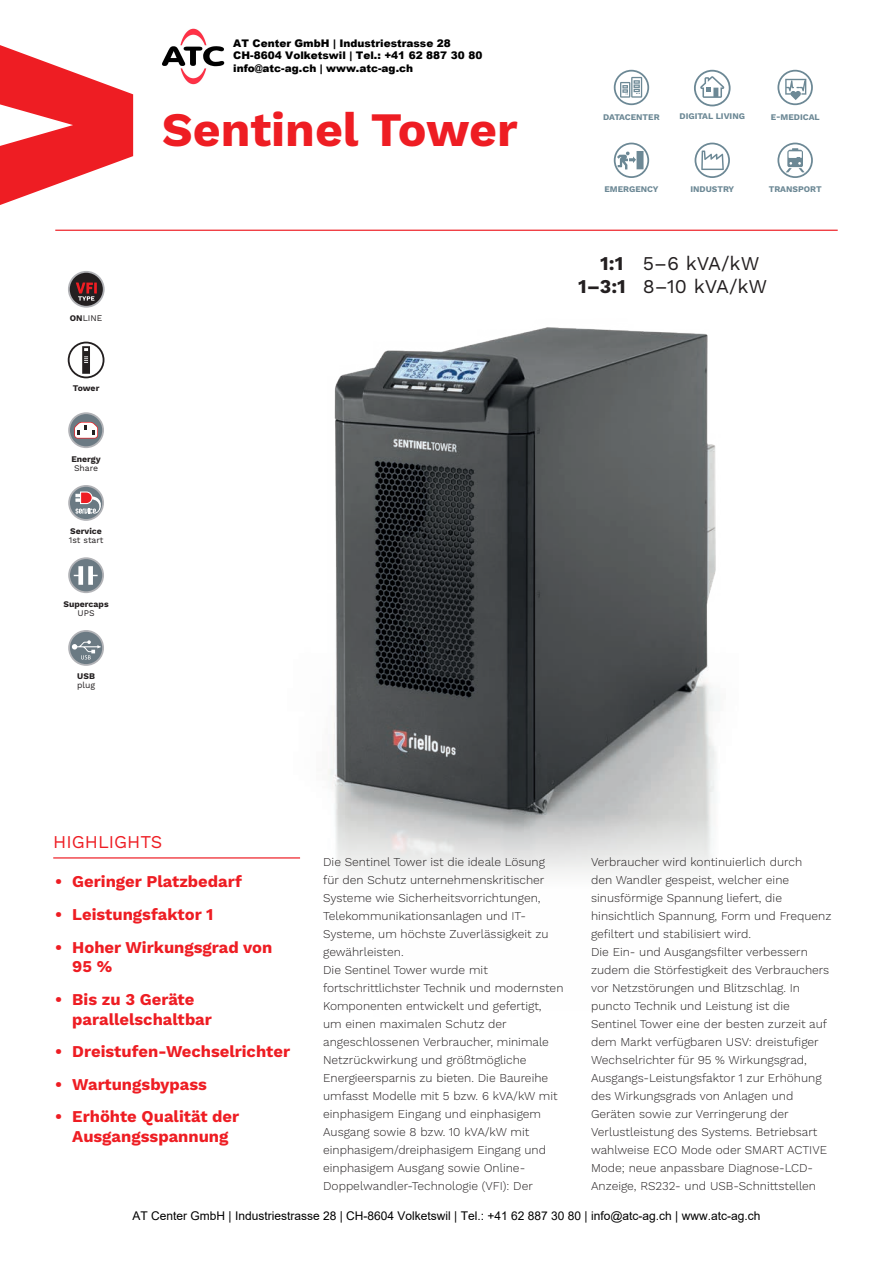
<style>
.page{position:relative;width:893px;height:1263px;background:#fff}
.page>*{position:absolute;margin:0;border:0;box-sizing:border-box;transform-origin:0 0}
.t1{font:700 48px "Work Sans";color:#ee1d23}
.t2{font:19.5px "Work Sans";letter-spacing:-.005em;color:#231f20}
.t3{font:18px "Work Sans";color:#ee1d23}
.t4{font:700 16.5px/19.8px "Work Sans";color:#ee1d23}
.t5{font:300 12px/18px "Work Sans";color:#231f20}
.t6{font:12px "Arial";color:#000}
.t7{font:900 10.5px/12.6px "Arial";color:#000}
.t8{font:700 8.7px "Work Sans";color:#6c8895}
.t9{font:8.7px/8.7px "Work Sans";color:#231f20}
.t10{font:700 8.7px/8.7px "Work Sans";color:#231f20}
.s1{font-weight:700}
.s2{font-weight:400}
</style>
<div class="page">
<svg style="left:0;top:45px;width:133px;height:160px"></svg>
<hr style="left:55px;top:230px;width:783px;height:1px;background:#ee1d23">
<hr style="left:53px;top:857px;width:247px;height:1px;background:#ee1d23">
<img style="left:224px;top:327px;width:492px;height:549px">
<svg style="left:614px;top:70px;width:35px;height:35px"></svg>
<div style="left:616px;top:72px;width:31px;height:31px;background:#fff;border-radius:50%"></div>
<svg style="left:620px;top:77px;width:22px;height:21px"></svg>
<svg style="left:694px;top:70px;width:37px;height:36px"></svg>
<div style="left:696px;top:72px;width:33px;height:33px;background:#fff;border-radius:50%"></div>
<svg style="left:700px;top:76px;width:24px;height:22px"></svg>
<svg style="left:777px;top:70px;width:36px;height:35px"></svg>
<svg style="left:779px;top:72px;width:32px;height:31px"></svg>
<svg style="left:785px;top:79px;width:21px;height:21px"></svg>
<svg style="left:614px;top:143px;width:35px;height:35px"></svg>
<svg style="left:615px;top:144px;width:32px;height:32px"></svg>
<svg style="left:617px;top:151px;width:26px;height:18px"></svg>
<svg style="left:695px;top:143px;width:35px;height:35px"></svg>
<div style="left:696px;top:144px;width:32px;height:32px;background:#fff;border-radius:50%"></div>
<svg style="left:701px;top:151px;width:23px;height:19px"></svg>
<svg style="left:777px;top:143px;width:36px;height:35px"></svg>
<div style="left:779px;top:144px;width:32px;height:32px;background:#fff;border-radius:50%"></div>
<svg style="left:786px;top:148px;width:19px;height:24px"></svg>
<svg style="left:68px;top:271px;width:37px;height:37px"></svg>
<div style="left:70px;top:273px;width:33px;height:33px;background:#231f20;border-radius:50%"></div>
<svg style="left:76px;top:282px;width:21px;height:19px"></svg>
<svg style="left:68px;top:342px;width:36px;height:36px"></svg>
<svg style="left:68px;top:412px;width:36px;height:36px"></svg>
<div style="left:70px;top:414px;width:32px;height:32px;background:#6b7a83;border-radius:50%"></div>
<svg style="left:74px;top:422px;width:24px;height:16px"></svg>
<svg style="left:68px;top:485px;width:36px;height:36px"></svg>
<div style="left:70px;top:487px;width:32px;height:32px;background:#6b7a83;border-radius:50%"></div>
<svg style="left:75px;top:491px;width:29px;height:23px"></svg>
<svg style="left:68px;top:557px;width:36px;height:36px"></svg>
<div style="left:70px;top:559px;width:32px;height:32px;background:#6b7a83;border-radius:50%"></div>
<svg style="left:74px;top:566px;width:24px;height:19px"></svg>
<svg style="left:68px;top:630px;width:36px;height:36px"></svg>
<div style="left:70px;top:632px;width:32px;height:32px;background:#6b7a83;border-radius:50%"></div>
<svg style="left:72px;top:640px;width:29px;height:19px"></svg>
<img style="left:162px;top:29px;width:62px;height:55px">
<p class="t7" style="left:233px;top:36px;width:251px">AT Center GmbH | Industriestrasse 28<br>CH-8604 Volketswil | Tel.: +41 62 887 30 80 info@atc-ag.ch | www.atc-ag.ch</p>
<p class="t1" style="left:162px;top:102px;width:357px">Sentinel Tower</p>
<p class="t8" style="left:603px;top:112px;width:58px">DATACENTER</p>
<p class="t8" style="left:679px;top:111px;width:67px">DIGITAL LIVING</p>
<p class="t8" style="left:771px;top:112px;width:50px">E-MEDICAL</p>
<p class="t8" style="left:604px;top:184px;width:56px">EMERGENCY</p>
<p class="t8" style="left:690px;top:184px;width:45px">INDUSTRY</p>
<p class="t8" style="left:769px;top:184px;width:55px">TRANSPORT</p>
<p class="t9" style="left:70px;top:314px;width:34px"><span class="s1">ON</span>LINE</p>
<p class="t10" style="left:73px;top:384px;width:28px">Tower</p>
<p class="t10" style="left:71px;top:455px;width:31px">Energy<br><span class="s2">Share</span></p>
<p class="t9" style="left:69px;top:527px;width:36px"><span class="s1">Service<br></span>1st start</p>
<p class="t10" style="left:64px;top:600px;width:47px;text-align:center">Supercaps<br><span class="s2">UPS</span></p>
<p class="t9" style="left:77px;top:672px;width:20px"><span class="s1">USB </span>plug</p>
<p class="t2" style="left:600px;top:252px;width:161px"><span class="s1">1:1</span> 5–6 kVA/kW</p>
<p class="t2" style="left:578px;top:275px;width:191px"><span class="s1">1–3:1</span> 8–10 kVA/kW</p>
<h3 class="t3" style="left:53px;top:831px;width:110px">HIGHLIGHTS</h3>
<p class="t4" style="left:55px;top:873px;width:188px">• Geringer Platzbedarf</p>
<p class="t4" style="left:55px;top:905px;width:160px">• Leistungsfaktor 1</p>
<p class="t4" style="left:72px;top:938px;width:202px;text-indent:-17px">• Hoher Wirkungsgrad von<br>95 %</p>
<p class="t4" style="left:72px;top:990px;width:141px;text-indent:-17px">• Bis zu 3 Geräte parallelschaltbar</p>
<p class="t4" style="left:55px;top:1043px;width:236px">• Dreistufen-Wechselrichter</p>
<p class="t4" style="left:55px;top:1075px;width:153px">• Wartungsbypass</p>
<p class="t4" style="left:55px;top:1108px;width:186px;text-align:center">• Erhöhte Qualität der<br>Ausgangsspannung</p>
<p class="t5" style="left:323px;top:853px;width:227px">Die Sentinel Tower ist die ideale Lösung für den Schutz unternehmenskritischer Systeme wie Sicherheitsvorrichtungen, Telekommunikationsanlagen und IT-Systeme, um höchste Zuverlässigkeit zu gewährleisten.</p>
<p class="t5" style="left:323px;top:961px;width:242px">Die Sentinel Tower wurde mit fortschrittlichster Technik und modernsten Komponenten entwickelt und gefertigt,<br>um einen maximalen Schutz der angeschlossenen Verbraucher, minimale Netzrückwirkung und größtmögliche Energieersparnis zu bieten. Die Baureihe umfasst Modelle mit 5 bzw. 6 kVA/kW mit einphasigem Eingang und einphasigem Ausgang sowie 8 bzw. 10 kVA/kW mit einphasigem/dreiphasigem Eingang und einphasigem Ausgang sowie Online-Doppelwandler-Technologie (VFI): Der</p>
<p class="t5" style="left:591px;top:853px;width:242px">Verbraucher wird kontinuierlich durch<br>den Wandler gespeist, welcher eine sinusförmige Spannung liefert, die hinsichtlich Spannung, Form und Frequenz gefiltert und stabilisiert wird.</p>
<p class="t5" style="left:591px;top:943px;width:240px">Die Ein- und Ausgangsfilter verbessern zudem die Störfestigkeit des Verbrauchers vor Netzstörungen und Blitzschlag. In puncto Technik und Leistung ist die Sentinel Tower eine der besten zurzeit auf dem Markt verfügbaren USV: dreistufiger Wechselrichter für 95 % Wirkungsgrad, Ausgangs-Leistungsfaktor 1 zur Erhöhung des Wirkungsgrads von Anlagen und Geräten sowie zur Verringerung der Verlustleistung des Systems. Betriebsart wahlweise ECO Mode oder SMART ACTIVE Mode; neue anpassbare Diagnose-LCD-Anzeige, RS232- und USB-Schnittstellen</p>
<p class="t6" style="left:133px;top:1207px;width:629px">AT Center GmbH | Industriestrasse 28 | CH-8604 Volketswil | Tel.: +41 62 887 30 80 | info@atc-ag.ch | www.atc-ag.ch</p>
</div>
